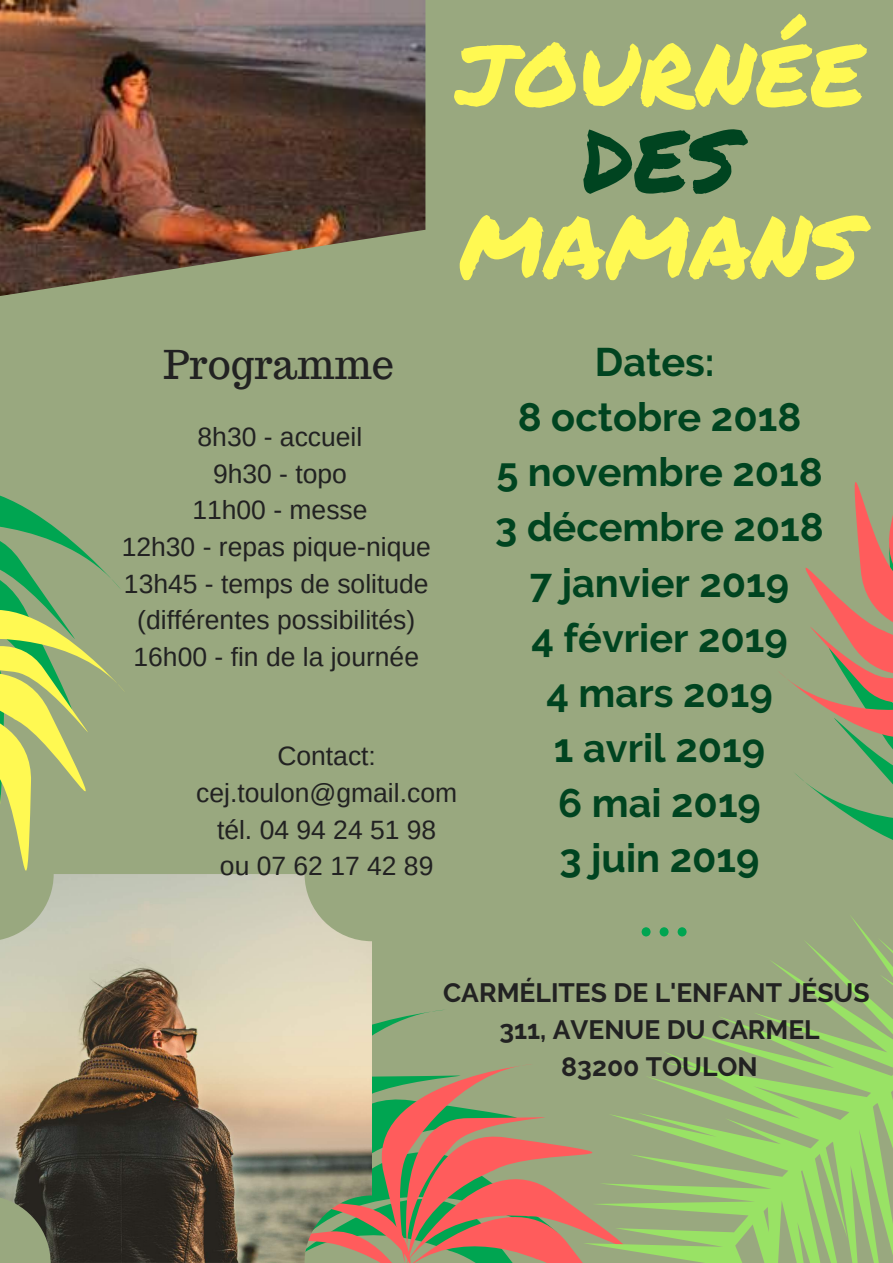
<style>
.page{position:relative;width:893px;height:1263px;background:#99a87f}
.page>*{position:absolute;margin:0;border:0;box-sizing:border-box;transform-origin:0 0}
.t1{font:87.15px "Permanent Marker";color:#fff952}
.t2{font:87.15px "Permanent Marker";color:#004420}
.t3{font:700 39.75px/55.1px "Raleway";color:#004420;text-align:center}
.t4{font:39.75px "Trocchi";color:#222}
.t5{font:26.47px/36.6px "Arimo";color:#222;text-align:center}
.t6{font:700 26.47px/36.6px "Raleway";color:#222;text-align:center}
</style>
<div class="page">
<svg style="left:372px;top:1009px;width:78px;height:254px"></svg>
<svg style="left:779px;top:482px;width:114px;height:357px"></svg>
<svg style="left:450px;top:839px;width:443px;height:424px"></svg>
<svg style="left:642px;top:927px;width:9px;height:9px"></svg>
<div style="left:660px;top:927px;width:9px;height:9px;background:#00a551;border-radius:50%"></div>
<div style="left:678px;top:927px;width:9px;height:9px;background:#00a551;border-radius:50%"></div>
<svg style="left:0;top:495px;width:54px;height:376px"></svg>
<svg style="left:0;top:527px;width:124px;height:317px"></svg>
<img style="left:0;top:0;width:425px;height:296px">
<img style="left:0;top:874px;width:372px;height:389px">
<h1 class="t1" style="left:456px;top:10px;width:410px">JOURNÉE</h1>
<h1 class="t2" style="left:582px;top:96px;width:158px">DES</h1>
<h1 class="t1" style="left:459px;top:182px;width:403px">MAMANS</h1>
<h2 class="t4" style="left:163px;top:338px;width:232px">Programme</h2>
<p class="t5" style="left:122px;top:419px;width:311px">8h30 - accueil<br>9h30 - topo<br>11h00 - messe<br>12h30 - repas pique-nique<br>13h45 - temps de solitude (différentes possibilités)<br>16h00 - fin de la journée</p>
<p class="t5" style="left:196px;top:738px;width:262px">Contact: cej.toulon@gmail.com tél. 04 94 24 51 98<br>ou 07 62 17 42 89</p>
<h2 class="t3" style="left:495px;top:334px;width:330px">Dates:<br>8 octobre 2018<br>5 novembre 2018<br>3 décembre 2018<br>7 janvier 2019<br>4 février 2019<br>4 mars 2019<br>1 avril 2019<br>6 mai 2019<br>3 juin 2019</h2>
<p class="t6" style="left:443px;top:975px;width:428px">CARMÉLITES DE L'ENFANT JÉSUS<br>311, AVENUE DU CARMEL<br>83200 TOULON</p>
</div>
